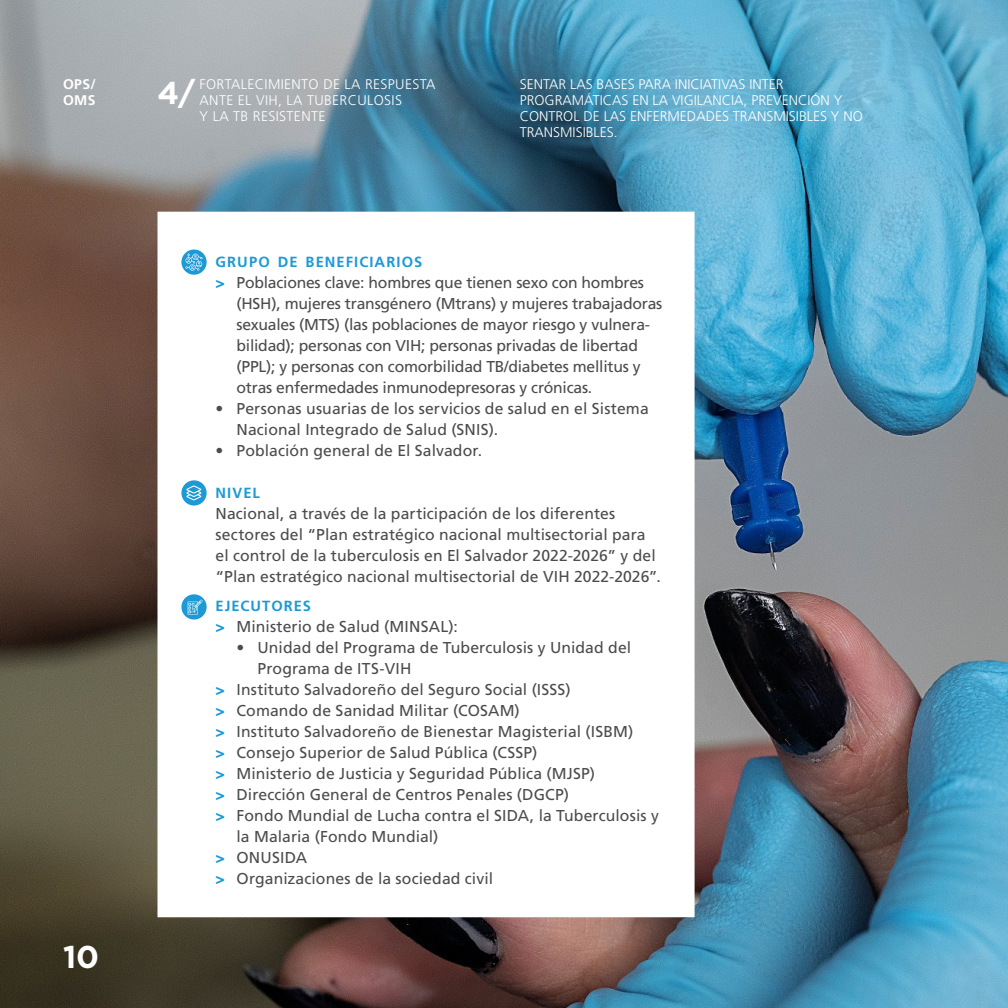
<style>
.page{position:relative;width:1008px;height:1008px;background:#fff}
.page>*{position:absolute;margin:0;border:0;box-sizing:border-box;transform-origin:0 0}
.t1{font:700 31.5px "Gotham";color:#fff}
.t2{font:15.75px/21px "Frutiger LT Std";letter-spacing:.005em;color:#4b4c4d}
.t3{font:15.75px/21px "Frutiger LT Std";letter-spacing:-.015em;color:#4b4c4d}
.t4{font:700 14.7px "Frutiger LT Std";color:#1d99d6}
.t5{font:300 14px/15.8px "Frutiger LT Std";color:#fff}
.t6{font:300 14px/15.8px "Frutiger LT Std";letter-spacing:.025em;color:#fff}
.t7{font:700 14px/15.8px "Frutiger LT Std";letter-spacing:.025em;color:#fff}
.s1{font-weight:900;color:#1d99d6}
</style>
<div class="page">
<img style="left:0;top:0;width:1008px;height:1008px">
<svg style="left:158px;top:212px;width:537px;height:705px"></svg>
<svg style="left:181px;top:250px;width:26px;height:25px"></svg>
<svg style="left:186px;top:254px;width:17px;height:17px"></svg>
<svg style="left:181px;top:480px;width:26px;height:26px"></svg>
<svg style="left:186px;top:485px;width:15px;height:15px"></svg>
<svg style="left:181px;top:594px;width:26px;height:26px"></svg>
<svg style="left:188px;top:600px;width:15px;height:15px"></svg>
<p class="t7" style="left:63px;top:77px;width:34px">OPS/<br>OMS</p>
<h1 class="t1" style="left:63px;top:936px;width:38px">10</h1>
<h1 class="t1" style="left:158px;top:72px;width:39px">4/</h1>
<p class="t6" style="left:200px;top:77px;width:237px">FORTALECIMIENTO DE LA RESPUESTA<br>ANTE EL VIH, LA TUBERCULOSIS<br>Y LA TB RESISTENTE</p>
<p class="t5" style="left:520px;top:77px;width:345px">SENTAR LAS BASES PARA INICIATIVAS INTER PROGRAMÁTICAS EN LA VIGILANCIA, PREVENCIÓN Y CONTROL DE LAS ENFERMEDADES TRANSMISIBLES Y NO TRANSMISIBLES.</p>
<p class="t4" style="left:216px;top:254px;width:12px">GRUPO</p>
<p class="t4" style="left:278px;top:254px;width:10px">DE</p>
<p class="t4" style="left:306px;top:254px;width:11px">BENE</p>
<p class="t4" style="left:346px;top:254px;width:18px">FICIARIOS</p>
<p class="t3" style="left:237px;top:272px;width:427px;text-indent:-21px"><span class="s1">&gt;</span> Poblaciones clave: hombres que tienen sexo con hombres (HSH), mujeres transgénero (Mtrans) y mujeres trabajadoras sexuales (MTS) (las poblaciones de mayor riesgo y vulnera&shy;bilidad); personas con VIH; personas privadas de libertad (PPL); y personas con comorbilidad TB/diabetes mellitus y otras enfermedades inmunodepresoras y crónicas.</p>
<p class="t2" style="left:237px;top:398px;width:414px;text-indent:-21px">• Personas usuarias de los servicios de salud en el Sistema<br>Nacional Integrado de Salud (SNIS).</p>
<p class="t2" style="left:216px;top:440px;width:268px">• Población general de El Salvador.</p>
<p class="t4" style="left:216px;top:485px;width:10px">NIVEL</p>
<p class="t2" style="left:216px;top:503px;width:447px">Nacional, a través de la participación de los diferentes sectores del “Plan estratégico nacional multisectorial para el control de la tuberculosis en El Salvador 2022-2026” y del “Plan estratégico nacional multisectorial de VIH 2022-2026”.</p>
<p class="t4" style="left:216px;top:597px;width:11px">EJECUTORES</p>
<p class="t2" style="left:216px;top:616px;width:244px"><span class="s1">&gt;</span> Ministerio de Salud (MINSAL):</p>
<p class="t2" style="left:237px;top:637px;width:396px">• Unidad del Programa de Tuberculosis y Unidad del</p>
<p class="t2" style="left:258px;top:658px;width:155px">Programa de ITS-VIH</p>
<p class="t2" style="left:216px;top:679px;width:357px"><span class="s1">&gt;</span> Instituto Salvadoreño del Seguro Social (ISSS)</p>
<p class="t2" style="left:216px;top:700px;width:306px"><span class="s1">&gt;</span> Comando de Sanidad Militar (COSAM)</p>
<p class="t2" style="left:216px;top:721px;width:419px"><span class="s1">&gt;</span> Instituto Salvadoreño de Bienestar Magisterial (ISBM)</p>
<p class="t2" style="left:216px;top:742px;width:324px"><span class="s1">&gt;</span> Consejo Superior de Salud Pública (CSSP)</p>
<p class="t2" style="left:216px;top:763px;width:381px"><span class="s1">&gt;</span> Ministerio de Justicia y Seguridad Pública (MJSP)</p>
<p class="t2" style="left:216px;top:784px;width:355px"><span class="s1">&gt;</span> Dirección General de Centros Penales (DGCP)</p>
<p class="t2" style="left:216px;top:805px;width:445px"><span class="s1">&gt;</span> Fondo Mundial de Lucha contra el SIDA, la Tuberculosis y</p>
<p class="t2" style="left:236px;top:826px;width:204px">la Malaria (Fondo Mundial)</p>
<p class="t2" style="left:216px;top:847px;width:93px"><span class="s1">&gt;</span> ONUSIDA</p>
<p class="t2" style="left:216px;top:868px;width:279px"><span class="s1">&gt;</span> Organizaciones de la sociedad civil</p>
</div>
